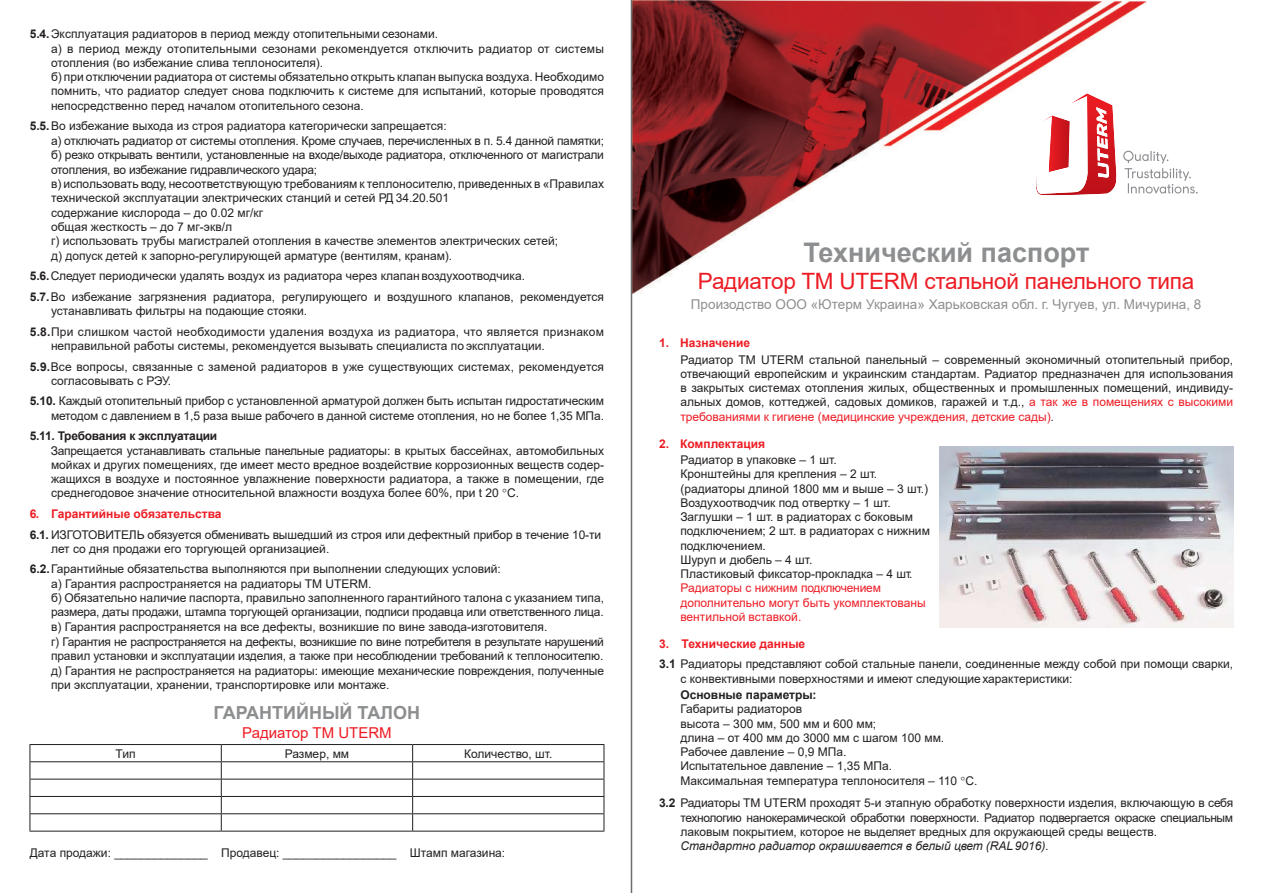
<style>
.page{position:relative;width:1263px;height:893px;background:#fff}
.page>*{position:absolute;margin:0;border:0;box-sizing:border-box;transform-origin:0 0}
.t1{font:700 27px "Arial";color:#8c8e90}
.t2{font:22.5px "Arial";letter-spacing:-.01em;color:#ed1c24}
.t3{font:700 18px "Arial";color:#8c8e90}
.t4{font:15px "Arial";color:#ed1c24}
.t5{font:13.5px "Arial";color:#8c8e90}
.t6{font:12px/14.2px "Arial";color:#231f20}
.t7{font:12px/20.7px "Arial";letter-spacing:.02em;color:#231f20}
.t8{font:12px/14.2px "Arial";color:#ed1c24}
.t9{font:italic 12px "Arial";color:#231f20}
.t10{font:700 12px "Arial";letter-spacing:-.02em;color:#231f20}
.t11{font:700 12px "Arial";color:#ed1c24}
.t12{font:700 12px "Arial";color:#231f20}
.s1{font-weight:700}
.s2{font-weight:700;color:#ed1c24}
.s3{color:#ed1c24}
.s4{font-family:"Times New Roman"}
</style>
<div class="page">
<img style="left:633px;top:0;width:513px;height:294px">
<svg style="left:1123px;top:151px;width:75px;height:43px"></svg>
<svg style="left:1035px;top:93px;width:82px;height:103px"></svg>
<hr style="left:30px;top:744px;width:191px;height:1px;background:#231f20">
<hr style="left:221px;top:744px;width:192px;height:1px;background:#231f20">
<hr style="left:413px;top:744px;width:191px;height:1px;background:#231f20">
<hr style="left:30px;top:761px;width:191px;height:1px;background:#231f20">
<hr style="left:221px;top:761px;width:192px;height:1px;background:#231f20">
<hr style="left:413px;top:761px;width:191px;height:1px;background:#231f20">
<hr style="left:30px;top:779px;width:191px;height:1px;background:#231f20">
<hr style="left:221px;top:779px;width:192px;height:1px;background:#231f20">
<hr style="left:413px;top:779px;width:191px;height:1px;background:#231f20">
<hr style="left:30px;top:796px;width:191px;height:1px;background:#231f20">
<hr style="left:221px;top:796px;width:192px;height:1px;background:#231f20">
<hr style="left:413px;top:796px;width:191px;height:1px;background:#231f20">
<hr style="left:30px;top:813px;width:191px;height:1px;background:#231f20">
<svg style="left:30px;top:745px;width:1px;height:86px"></svg>
<hr style="left:221px;top:813px;width:192px;height:1px;background:#231f20">
<svg style="left:221px;top:745px;width:1px;height:86px"></svg>
<hr style="left:413px;top:813px;width:191px;height:1px;background:#231f20">
<svg style="left:412px;top:745px;width:1px;height:86px"></svg>
<svg style="left:604px;top:745px;width:1px;height:86px"></svg>
<hr style="left:30px;top:831px;width:191px;height:1px;background:#231f20">
<hr style="left:221px;top:831px;width:192px;height:1px;background:#231f20">
<hr style="left:413px;top:831px;width:191px;height:1px;background:#231f20">
<hr style="left:631px;top:0;width:1px;height:893px;background:#6d6e71">
<img style="left:940px;top:446px;width:293px;height:181px">
<p class="t6" style="left:51px;top:27px;width:555px;text-indent:-21px"><span class="s1">5.4.</span> Эксплуатация радиаторов в период между отопительными сезонами.<br>а) в период между отопительными сезонами рекомендуется отключить радиатор от системы отопления (во избежание слива теплоносителя).<br>б) при отключении радиатора от системы обязательно открыть клапан выпуска воздуха. Необходимо помнить, что радиатор следует снова подключить к системе для испытаний, которые проводятся непосредственно перед началом отопительного сезона.</p>
<p class="t6" style="left:51px;top:119px;width:555px;text-indent:-21px"><span class="s1">5.5.</span> Во избежание выхода из строя радиатора категорически запрещается:<br>а) отключать радиатор от системы отопления. Кроме случаев, перечисленных в п. 5.4 данной памятки; б) резко открывать вентили, установленные на входе/выходе радиатора, отключенного от магистрали отопления, во избежание гидравлического удара;<br>в) использовать воду, несоответствующую требованиям к теплоносителю, приведенных в «Правилах технической эксплуатации электрических станций и сетей РД 34.20.501<br>содержание кислорода – до 0.02 мг/кг<br>общая жесткость – до 7 мг-экв/л<br>г) использовать трубы магистралей отопления в качестве элементов электрических сетей;<br>д) допуск детей к запорно-регулирующей арматуре (вентилям, кранам).</p>
<p class="t6" style="left:30px;top:266px;width:576px;line-height:20.7px"><span class="s1">5.6.</span> Следует периодически удалять воздух из радиатора через клапан воздухоотводчика.<br><span class="s1">5.7.</span> Во избежание загрязнения радиатора, регулирующего и воздушного клапанов, рекомендуется</p>
<p class="t7" style="left:30px;top:300px;width:576px;text-indent:21px">устанавливать фильтры на подающие стояки.<br><span class="s1">5.8.</span> При слишком частой необходимости удаления воздуха из радиатора, что является признаком</p>
<p class="t6" style="left:30px;top:335px;width:576px;line-height:20.7px;text-indent:21px">неправильной работы системы, рекомендуется вызывать специалиста по эксплуатации.<br><span class="s1">5.9.</span> Все вопросы, связанные с заменой радиаторов в уже существующих системах, рекомендуется</p>
<p class="t6" style="left:30px;top:370px;width:576px;line-height:20.7px;text-indent:21px">согласовывать с РЭУ.<br><span class="s1">5.10.</span> Каждый отопительный прибор с установленной арматурой должен быть испытан гидростатическим</p>
<p class="t6" style="left:51px;top:408px;width:554px">методом с давлением в 1,5 раза выше рабочего в данной системе отопления, но не более 1,35 МПа.</p>
<p class="t10" style="left:30px;top:428px;width:189px">5.11. Требования к эксплуатации</p>
<p class="t6" style="left:51px;top:443px;width:555px;text-align:justify">Запрещается устанавливать стальные панельные радиаторы: в крытых бассейнах, автомобильных мойках и других помещениях, где имеет место вредное воздействие коррозионных веществ содер&shy;жащихся в воздухе и постоянное увлажнение поверхности радиатора, а также в помещении, где среднегодовое значение относительной влажности воздуха более 60%, при t 20 C.</p>
<p class="t6" style="left:30px;top:503px;width:573px;line-height:20.7px"><span class="s2">6. Гарантийные обязательства<br></span><span class="s1">6.1.</span> ИЗГОТОВИТЕЛЬ обязуется обменивать вышедший из строя или дефектный прибор в течение 10-ти</p>
<p class="t6" style="left:30px;top:538px;width:473px;line-height:20.7px;text-indent:21px">лет со дня продажи его торгующей организацией.<br><span class="s1">6.2.</span> Гарантийные обязательства выполняются при выполнении следующих условий:</p>
<p class="t6" style="left:51px;top:576px;width:555px">а) Гарантия распространяется на радиаторы TM UTERM.<br>б) Обязательно наличие паспорта, правильно заполненного гарантийного талона с указанием типа, размера, даты продажи, штампа торгующей организации, подписи продавца или ответственного лица. в) Гарантия распространяется на все дефекты, возникшие по вине завода-изготовителя.<br>г) Гарантия не распространяется на дефекты, возникшие по вине потребителя в результате нарушений правил установки и эксплуатации изделия, а также при несоблюдении требований к теплоносителю. д) Гарантия не распространяется на радиаторы: имеющие механические повреждения, полученные при эксплуатации, хранении, транспортировке или монтаже.</p>
<h3 class="t3" style="left:214px;top:700px;width:208px">ГАРАНТИЙНЫЙ ТАЛОН</h3>
<p class="t4" style="left:242px;top:723px;width:151px">Радиатор TM UTERM</p>
<p class="t6" style="left:116px;top:746px;width:22px">Тип</p>
<p class="t6" style="left:285px;top:746px;width:66px">Размер, мм</p>
<p class="t6" style="left:464px;top:746px;width:90px">Количество, шт.</p>
<p class="t6" style="left:30px;top:845px;width:477px">Дата продажи: ______________ Продавец: _________________ Штамп магазина:</p>
<h1 class="t1" style="left:803px;top:233px;width:287px">Технический паспорт</h1>
<h2 class="t2" style="left:698px;top:265px;width:498px">Радиатор TM UTERM стальной панельного типа</h2>
<p class="t5" style="left:691px;top:295px;width:512px">Произодство ООО «Ютерм Украина» Харьковская обл. г. Чугуев, ул. Мичурина, 8</p>
<p class="t11" style="left:659px;top:335px;width:93px">1. Назначение</p>
<p class="t6" style="left:680px;top:352px;width:554px;text-align:justify">Радиатор TM UTERM стальной панельный – современный экономичный отопительный прибор, отвечающий европейским и украинским стандартам. Радиатор предназначен для использования в закрытых системах отопления жилых, общественных и промышленных помещений, индивиду&shy;альных домов, коттеджей, садовых домиков, гаражей и т.д., <span class="s3">а так же в помещениях с высокими требованиями к гигиене (медицинские учреждения, детские сады)</span><span class="s4">.</span></p>
<p class="t11" style="left:659px;top:435px;width:108px">2. Комплектация</p>
<p class="t6" style="left:680px;top:453px;width:251px">Радиатор в упаковке – 1 шт.<br>Кронштейны для крепления – 2 шт. (радиаторы длиной 1800 мм и выше – 3 шт.)<br>Воздухоотводчик под отвертку – 1 шт.<br>Заглушки – 1 шт. в радиаторах с боковым подключением; 2 шт. в радиаторах с нижним подключением.<br>Шуруп и дюбель – 4 шт.<br>Пластиковый фиксатор-прокладка – 4 шт.</p>
<p class="t8" style="left:680px;top:581px;width:247px">Радиаторы с нижним подключением дополнительно могут быть укомплектованы вентильной вставкой.</p>
<p class="t6" style="left:659px;top:633px;width:575px;line-height:20.7px"><span class="s2">3. Технические данные<br></span><span class="s1">3.1</span> Радиаторы представляют собой стальные панели, соединенные между собой при помощи сварки,</p>
<p class="t6" style="left:680px;top:671px;width:394px">с конвективными поверхностями и имеют следующие характеристики:</p>
<p class="t12" style="left:680px;top:686px;width:138px">Основные параметры:</p>
<p class="t6" style="left:680px;top:702px;width:299px">Габариты радиаторов<br>высота – 300 мм, 500 мм и 600 мм;<br>длина – от 400 мм до 3000 мм с шагом 100 мм.<br>Рабочее давление – 0,9 МПа.<br>Испытательное давление – 1,35 МПа.<br>Максимальная температура теплоносителя – 110 С.</p>
<p class="t6" style="left:680px;top:796px;width:554px;text-align:justify;text-indent:-21px"><span class="s1">3.2</span> Радиаторы TM UTERM проходят 5-и этапную обработку поверхности изделия, включающую в себя технологию нанокерамической обработки поверхности. Радиатор подвергается окраске специальным лаковым покрытием, которое не выделяет вредных для окружающей среды веществ.</p>
<p class="t9" style="left:680px;top:838px;width:370px">Стандартно радиатор окрашивается в белый цвет (RAL 9016).</p>
</div>
